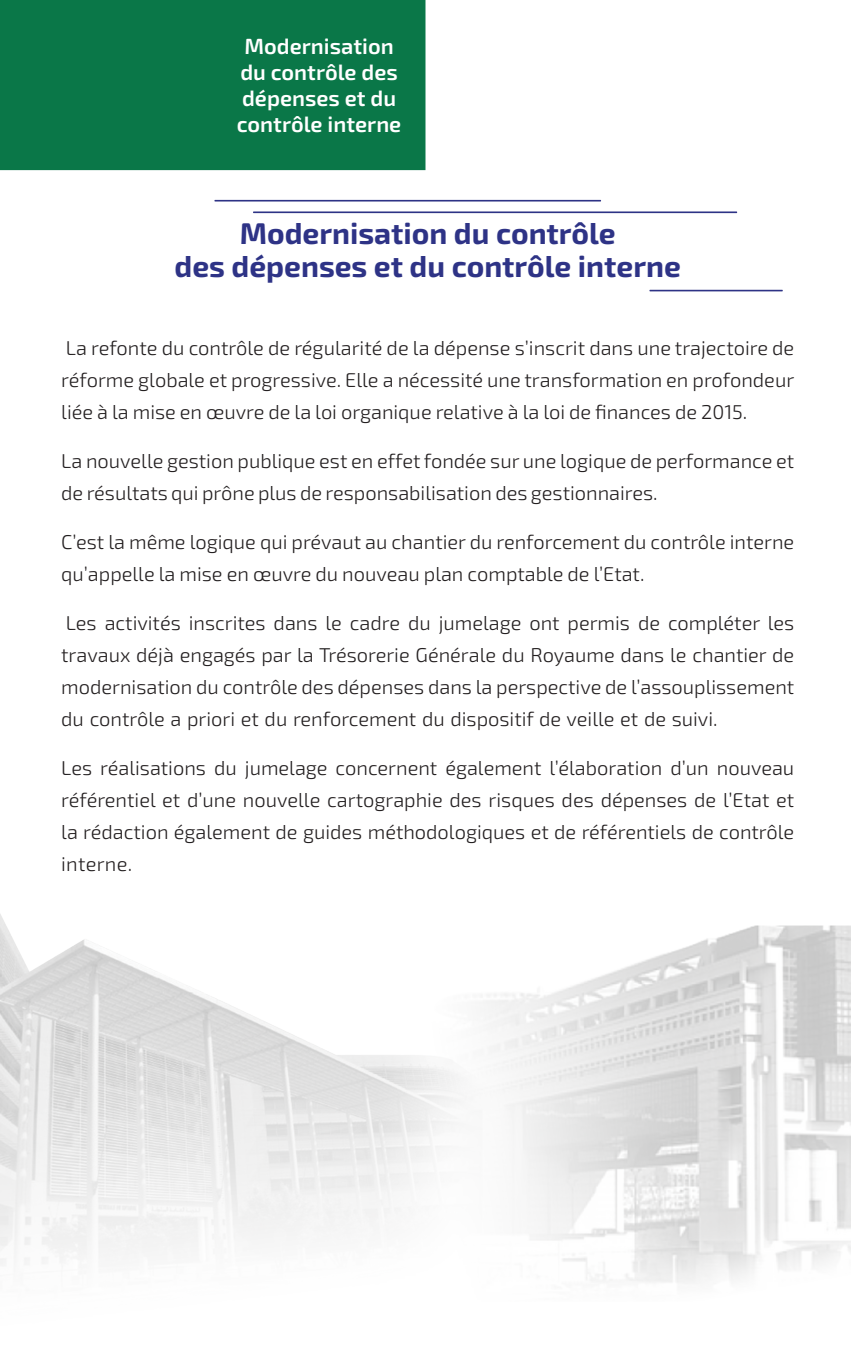
<style>
.page{position:relative;width:851px;height:1361px;background:#fff}
.page>*{position:absolute;margin:0;border:0;box-sizing:border-box;transform-origin:0 0}
.t1{font:700 30px "Exo 2";color:#2e3386}
.t2{font:600 22px/26px "Exo 2";color:#fff;text-align:center}
.t3{font:300 20px/32px "Exo 2";color:#231f20;text-align:justify}
</style>
<div class="page">
<div style="left:0;top:0;width:425px;height:170px;background:#0a7748"></div>
<img style="left:0;top:914px;width:850px;height:370px">
<hr style="left:253px;top:211px;width:484px;height:2px;background:#2e3386">
<hr style="left:649px;top:290px;width:133px;height:1px;background:#2e3386">
<hr style="left:214px;top:200px;width:387px;height:1px;background:#2e3386">
<p class="t2" style="left:237px;top:33px;width:166px">Modernisation du contrôle des dépenses et du contrôle interne</p>
<p class="t1" style="left:240px;top:216px;width:377px">Modernisation du contrôle</p>
<p class="t1" style="left:174px;top:249px;width:508px">des dépenses et du contrôle interne</p>
<p class="t3" style="left:61px;top:332px;width:734px">La refonte du contrôle de régularité de la dépense ’s inscrit dans une trajectoire de réforme globale et progressive. Elle a nécessité une transformation en profondeur liée laà mise en œuvre de la loi organique relative laà loi de finances de 2015.</p>
<p class="t3" style="left:61px;top:445px;width:734px">La nouvelle gestion publique est en effet fondée sur une logique de performance et de résultats qui prône plus de responsabilisation des gestionnaires.</p>
<p class="t3" style="left:61px;top:526px;width:734px">’C est la même logique qui prévaut au chantier du renforcement du contrôle interne qu’appelle la mise en œuvre du nouveau plan comptable de ’l Etat.</p>
<p class="t3" style="left:61px;top:607px;width:734px">Les activités inscrites dans le cadre du jumelage ont permis de compléter les travaux déjà engagés par la Trésorerie Générale du Royaume dans le chantier de modernisation du contrôle des dépenses dans la perspective de ’l assouplissement du contrôle a priori et du renforcement du dispositif de veille et de suivi.</p>
<p class="t3" style="left:61px;top:752px;width:734px">Les réalisations du jumelage concernent également ’l élaboration ’d un nouveau référentiel et ’d une nouvelle cartographie des risques des dépenses de ’l Etat et la rédaction également de guides méthodologiques et de référentiels de contrôle interne.</p>
</div>
